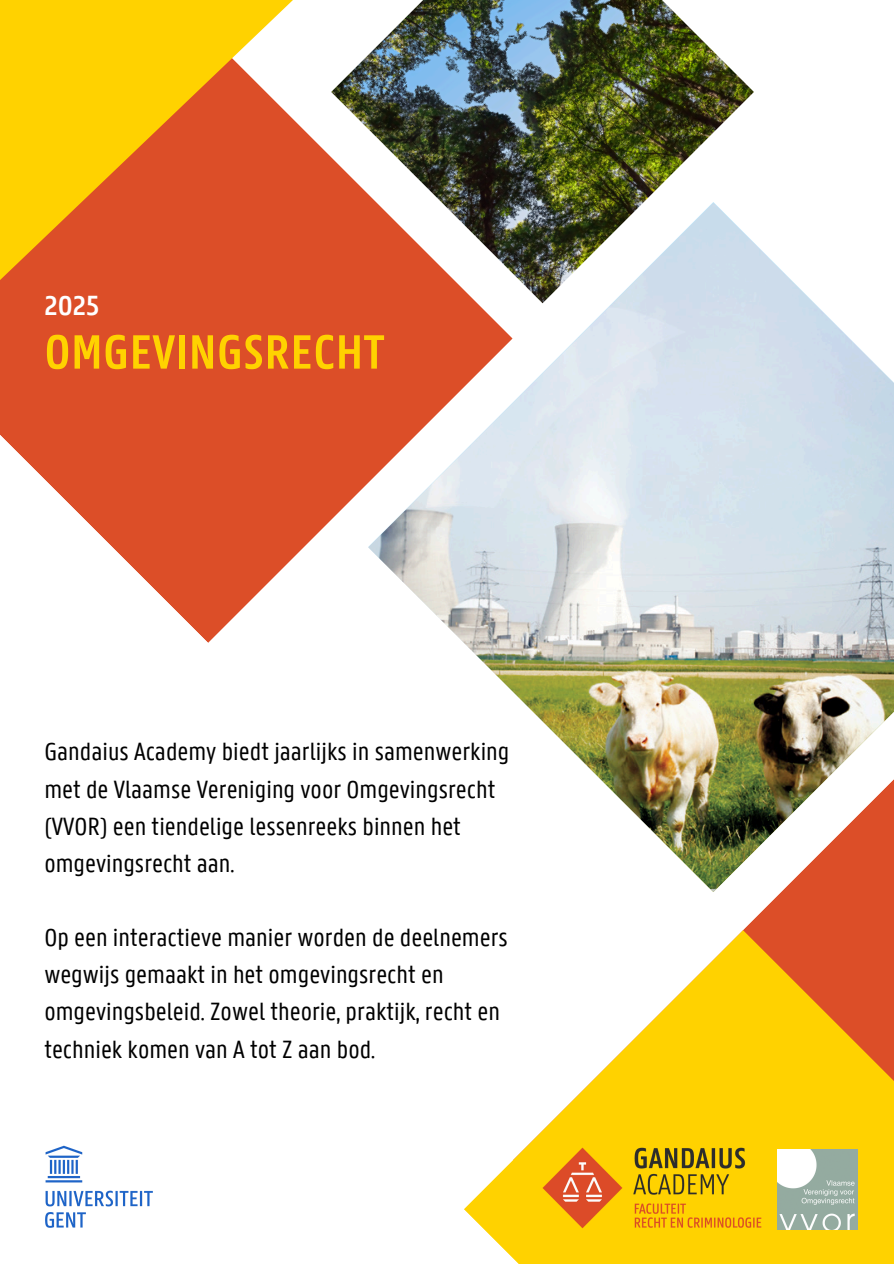
<style>
.page{position:relative;width:894px;height:1264px;background:#fff}
.page>*{position:absolute;margin:0;border:0;box-sizing:border-box;transform-origin:0 0}
.t1{font:600 52.5px "U Gent Panno Text";color:#ffd200}
.t2{font:600 30px "U Gent Panno Text";color:#fff}
.t3{font:27px/37.2px "U Gent Panno Text";color:#000}
</style>
<div class="page">
<svg style="left:0;top:136px;width:368px;height:507px;fill:#dc4e28"></svg>
<svg style="left:0;top:0;width:310px;height:297px"></svg>
<svg style="left:744px;top:892px;width:149px;height:37px;fill:#dc4e28"></svg>
<svg style="left:464px;top:929px;width:429px;height:334px;fill:#ffd200"></svg>
<img style="left:331px;top:0;width:422px;height:303px">
<img style="left:368px;top:203px;width:525px;height:689px">
<img style="left:45px;top:1145px;width:108px;height:83px">
<img style="left:542px;top:1140px;width:221px;height:92px">
<img style="left:777px;top:1149px;width:80px;height:80px">
<p class="t2" style="left:44px;top:292px;width:57px">2025</p>
<p class="t1" style="left:44px;top:329px;width:341px">OMGEVINGSRECHT</p>
<h1 class="t3" style="left:44px;top:735px;width:466px">Gandaius Academy biedt jaarlijks in samenwerking met de Vlaamse Vereniging voor Omgevingsrecht (VVOR) een tiendelige lessenreeks binnen het omgevingsrecht aan.</h1>
<p class="t3" style="left:44px;top:920px;width:465px">Op een interactieve manier worden de deelnemers wegwijs gemaakt in het omgevingsrecht en omgevingsbeleid. Zowel theorie, praktijk, recht en techniek komen van A tot Z aan bod.</p>
</div>
